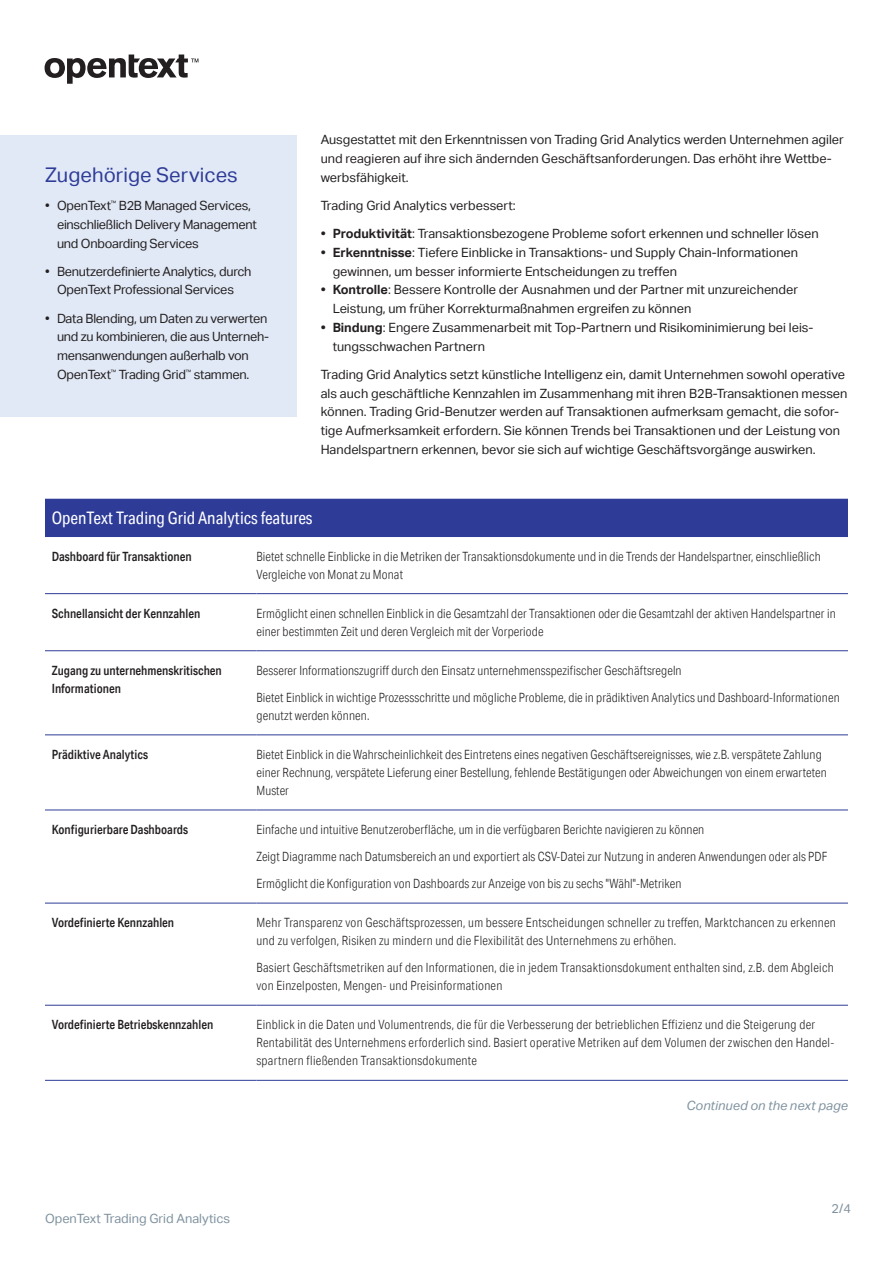
<style>
.page{position:relative;width:893px;height:1263px;background:#fff}
.page>*{position:absolute;margin:0;border:0;box-sizing:border-box;transform-origin:0 0}
.t1{font:20.25px "Aktiv Grotesk";color:#2e3c98}
.Table_H1{font:17.25px "Aktiv Grotesk Cd";color:#fff}
.Table_Body{font:300 12.75px/18px "Aktiv Grotesk Cd";letter-spacing:.01em;color:#231f20}
.Body{font:12.75px/18.8px "Aktiv Grotesk";color:#231f20}
.Body-2{font:12.75px/18.8px "Aktiv Grotesk";letter-spacing:-.02em;color:#231f20}
.Table_H2{font:500 12.75px/18px "Aktiv Grotesk Cd";color:#231f20}
.t2{font:12.75px "Aktiv Grotesk";color:#7f929f}
.t3{font:italic 12.75px "Aktiv Grotesk";letter-spacing:.01em;color:#7f929f}
.s1{font-weight:700}
</style>
<div class="page">
<svg style="left:45px;top:55px;width:153px;height:29px"></svg>
<div style="left:0;top:135px;width:297px;height:281px;background:#e1e9f6"></div>
<div style="left:45px;top:499px;width:803px;height:37px;background:#2e3c98"></div>
<hr style="left:45px;top:810px;width:211px;height:1px;background:#2e3c98">
<hr style="left:256px;top:810px;width:592px;height:1px;background:#2e3c98">
<hr style="left:45px;top:903px;width:211px;height:1px;background:#2e3c98">
<hr style="left:256px;top:903px;width:592px;height:1px;background:#2e3c98">
<hr style="left:45px;top:1005px;width:211px;height:1px;background:#2e3c98">
<hr style="left:256px;top:1005px;width:592px;height:1px;background:#2e3c98">
<hr style="left:45px;top:536px;width:211px;height:1px;background:#2e3c98">
<hr style="left:256px;top:536px;width:592px;height:1px;background:#2e3c98">
<hr style="left:45px;top:593px;width:211px;height:1px;background:#2e3c98">
<hr style="left:256px;top:593px;width:592px;height:1px;background:#2e3c98">
<hr style="left:45px;top:650px;width:211px;height:1px;background:#2e3c98">
<hr style="left:256px;top:650px;width:592px;height:1px;background:#2e3c98">
<hr style="left:45px;top:735px;width:211px;height:1px;background:#2e3c98">
<hr style="left:256px;top:735px;width:592px;height:1px;background:#2e3c98">
<hr style="left:45px;top:1080px;width:211px;height:1px;background:#2e3c98">
<hr style="left:256px;top:1080px;width:592px;height:1px;background:#2e3c98">
<h2 class="t1" style="left:45px;top:163px;width:194px">Zugehörige Services</h2>
<p class="Body-2" style="left:57px;top:196px;width:201px;text-indent:-12px">• OpenText<sup>™</sup> B2B Managed Services, einschließlich Delivery Management und Onboarding Services</p>
<p class="Body-2" style="left:45px;top:262px;width:208px;text-align:center">• Benutzerdefinierte Analytics, durch<br>OpenText Professional Services</p>
<p class="Body-2" style="left:57px;top:309px;width:214px;text-indent:-12px">• Data Blending, um Daten zu verwerten und zu kombinieren, die aus Unterneh&shy;mensanwendungen außerhalb von OpenText<sup>™</sup> Trading Grid<sup>™</sup> stammen.</p>
<p class="Body" style="left:321px;top:131px;width:525px">Ausgestattet mit den Erkenntnissen von Trading Grid Analytics werden Unternehmen agiler und reagieren auf ihre sich ändernden Geschäftsanforderungen. Das erhöht ihre Wettbe&shy;werbsfähigkeit.</p>
<p class="Body" style="left:321px;top:196px;width:197px">Trading Grid Analytics verbessert:</p>
<p class="Body" style="left:321px;top:224px;width:499px"><span class="s1">• Produktivität</span>: Transaktionsbezogene Probleme sofort erkennen und schneller lösen</p>
<p class="Body" style="left:333px;top:243px;width:467px;text-indent:-12px"><span class="s1">• Erkenntnisse</span>: Tiefere Einblicke in Transaktions- und Supply Chain-Informationen gewinnen, um besser informierte Entscheidungen zu treffen</p>
<p class="Body" style="left:333px;top:281px;width:467px;text-indent:-12px"><span class="s1">• Kontrolle</span>: Bessere Kontrolle der Ausnahmen und der Partner mit unzureichender<br>Leistung, um früher Korrekturmaßnahmen ergreifen zu können</p>
<p class="Body" style="left:333px;top:318px;width:482px;text-indent:-12px"><span class="s1">• Bindung</span>: Engere Zusammenarbeit mit Top-Partnern und Risikominimierung bei leis&shy;tungsschwachen Partnern</p>
<p class="Body" style="left:321px;top:365px;width:528px">Trading Grid Analytics setzt künstliche Intelligenz ein, damit Unternehmen sowohl operative als auch geschäftliche Kennzahlen im Zusammenhang mit ihren B2B-Transaktionen messen können. Trading Grid-Benutzer werden auf Transaktionen aufmerksam gemacht, die sofor&shy;tige Aufmerksamkeit erfordern. Sie können Trends bei Transaktionen und der Leistung von Handelspartnern erkennen, bevor sie sich auf wichtige Geschäftsvorgänge auswirken.</p>
<p class="Table_H1" style="left:52px;top:508px;width:262px">OpenText Trading Grid Analytics features</p>
<p class="Table_H2" style="left:52px;top:547px;width:141px">Dashboard für Transaktionen</p>
<p class="Table_Body" style="left:256px;top:547px;width:566px">Bietet schnelle Einblicke in die Metriken der Transaktionsdokumente und in die Trends der Handelspartner, einschließlich<br>Vergleiche von Monat zu Monat</p>
<p class="Table_H2" style="left:52px;top:604px;width:150px">Schnellansicht der Kennzahlen</p>
<p class="Table_Body" style="left:256px;top:604px;width:581px">Ermöglicht einen schnellen Einblick in die Gesamtzahl der Transaktionen oder die Gesamtzahl der aktiven Handelspartner in einer bestimmten Zeit und deren Vergleich mit der Vorperiode</p>
<p class="Table_H2" style="left:52px;top:661px;width:172px">Zugang zu unternehmenskritischen<br>Informationen</p>
<p class="Table_Body" style="left:256px;top:661px;width:427px">Besserer Informationszugriff durch den Einsatz unternehmensspezifischer Geschäftsregeln</p>
<p class="Table_Body" style="left:256px;top:688px;width:585px">Bietet Einblick in wichtige Prozessschritte und mögliche Probleme, die in prädiktiven Analytics und Dashboard-Informationen genutzt werden können.</p>
<p class="Table_H2" style="left:52px;top:745px;width:98px">Prädiktive Analytics</p>
<p class="Table_Body" style="left:256px;top:745px;width:572px">Bietet Einblick in die Wahrscheinlichkeit des Eintretens eines negativen Geschäftsereignisses, wie z.B. verspätete Zahlung einer Rechnung, verspätete Lieferung einer Bestellung, fehlende Bestätigungen oder Abweichungen von einem erwarteten<br>Muster</p>
<p class="Table_H2" style="left:52px;top:820px;width:138px">Konfigurierbare Dashboards</p>
<p class="Table_Body" style="left:256px;top:820px;width:449px">Einfache und intuitive Benutzeroberfläche, um in die verfügbaren Berichte navigieren zu können</p>
<p class="Table_Body" style="left:256px;top:847px;width:572px">Zeigt Diagramme nach Datumsbereich an und exportiert als CSV-Datei zur Nutzung in anderen Anwendungen oder als PDF</p>
<p class="Table_Body" style="left:256px;top:874px;width:427px">Ermöglicht die Konfiguration von Dashboards zur Anzeige von bis zu sechs "Wähl"-Metriken</p>
<p class="Table_H2" style="left:52px;top:913px;width:124px">Vordefinierte Kennzahlen</p>
<p class="Table_Body" style="left:256px;top:914px;width:581px">Mehr Transparenz von Geschäftsprozessen, um bessere Entscheidungen schneller zu treffen, Marktchancen zu erkennen und zu verfolgen, Risiken zu mindern und die Flexibilität des Unternehmens zu erhöhen.</p>
<p class="Table_Body" style="left:256px;top:959px;width:579px">Basiert Geschäftsmetriken auf den Informationen, die in jedem Transaktionsdokument enthalten sind, z.B. dem Abgleich von Einzelposten, Mengen- und Preisinformationen</p>
<p class="Table_H2" style="left:52px;top:1016px;width:163px">Vordefinierte Betriebskennzahlen</p>
<p class="Table_Body" style="left:256px;top:1016px;width:579px">Einblick in die Daten und Volumentrends, die für die Verbesserung der betrieblichen Effizienz und die Steigerung der<br>Rentabilität des Unternehmens erforderlich sind. Basiert operative Metriken auf dem Volumen der zwischen den Handel&shy;spartnern fließenden Transaktionsdokumente</p>
<p class="t2" style="left:45px;top:1211px;width:187px">OpenText Trading Grid Analytics</p>
<p class="t3" style="left:686px;top:1098px;width:163px">Continued on the next page</p>
<p class="t2" style="left:832px;top:1201px;width:21px">2/4</p>
</div>
